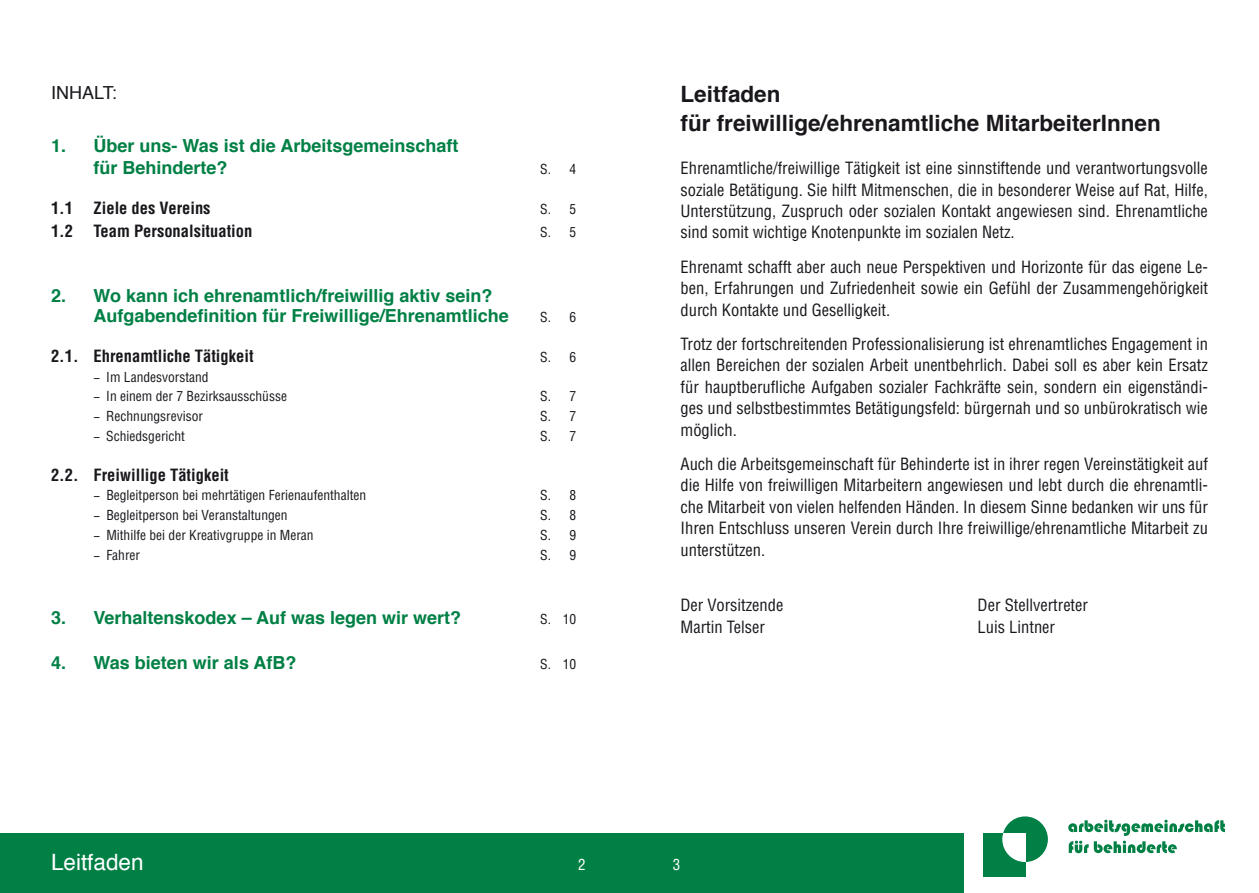
<style>
.page{position:relative;width:1259px;height:893px;background:#fff}
.page>*{position:absolute;margin:0;border:0;box-sizing:border-box;transform-origin:0 0}
.t1{font:700 22.5px/29.2px "Helvetica";color:#1a171c}
.t2{font:22.5px "Helvetica";color:#fff}
.t3{font:700 18px/22.5px "Helvetica";color:#008045}
.t4{font:18px "Helvetica";color:#1a171c}
.t5{font:condensed 16.5px/21.5px "Helvetica";color:#1a171c;text-align:justify}
.t6{font:700 condensed 16.5px "Helvetica";color:#1a171c}
.t7{font:condensed 15px "Helvetica";color:#fff}
.t8{font:condensed 13.5px/19.8px "Helvetica";color:#1a171c}
</style>
<div class="page">
<div style="left:0;top:833px;width:964px;height:60px;background:#008045"></div>
<div style="left:1002px;top:816px;width:46px;height:46px;background:#008045;border-radius:50%"></div>
<div style="left:982px;top:833px;width:43px;height:43px;background:#008045"></div>
<svg style="left:1002px;top:833px;width:23px;height:29px"></svg>
<svg style="left:1068px;top:820px;width:157px;height:33px"></svg>
<p class="t4" style="left:51px;top:78px;width:67px">INHALT:</p>
<p class="t3" style="left:94px;top:135px;width:366px;text-indent:-43px">1. Über uns- Was ist die Arbeitsgemeinschaft für Behinderte?</p>
<p class="t8" style="left:540px;top:159px;width:38px">S. 4</p>
<p class="t6" style="left:51px;top:198px;width:161px">1.1 Ziele des Vereins</p>
<p class="t8" style="left:540px;top:199px;width:38px">S. 5</p>
<p class="t6" style="left:51px;top:221px;width:203px">1.2 Team Personalsituation</p>
<p class="t8" style="left:540px;top:222px;width:38px">S. 5</p>
<p class="t3" style="left:94px;top:285px;width:417px;line-height:20.7px;text-indent:-43px">2. Wo kann ich ehrenamtlich/freiwillig aktiv sein?<br>Aufgabendefinition für Freiwillige/Ehrenamtliche</p>
<p class="t8" style="left:540px;top:307px;width:38px">S. 6</p>
<p class="t6" style="left:51px;top:346px;width:204px">2.1. Ehrenamtliche Tätigkeit</p>
<p class="t8" style="left:540px;top:347px;width:38px">S. 6</p>
<p class="t8" style="left:94px;top:367px;width:195px">− Im Landesvorstand<br>− In einem der 7 Bezirksausschüsse</p>
<p class="t8" style="left:540px;top:387px;width:38px">S. 7</p>
<p class="t8" style="left:94px;top:406px;width:111px">− Rechnungsrevisor</p>
<p class="t8" style="left:540px;top:406px;width:38px">S. 7</p>
<p class="t8" style="left:94px;top:426px;width:93px">− Schiedsgericht</p>
<p class="t8" style="left:540px;top:426px;width:38px">S. 7</p>
<p class="t6" style="left:51px;top:464px;width:179px">2.2. Freiwillige Tätigkeit</p>
<p class="t8" style="left:94px;top:485px;width:274px">− Begleitperson bei mehrtätigen Ferienaufenthalten</p>
<p class="t8" style="left:540px;top:485px;width:38px">S. 8</p>
<p class="t8" style="left:94px;top:505px;width:195px">− Begleitperson bei Veranstaltungen</p>
<p class="t8" style="left:540px;top:505px;width:38px">S. 8</p>
<p class="t8" style="left:94px;top:525px;width:222px">− Mithilfe bei der Kreativgruppe in Meran</p>
<p class="t8" style="left:540px;top:525px;width:38px">S. 9</p>
<p class="t8" style="left:94px;top:545px;width:48px">− Fahrer</p>
<p class="t8" style="left:540px;top:545px;width:38px">S. 9</p>
<p class="t3" style="left:51px;top:607px;width:411px">3. Verhaltenskodex – Auf was legen wir wert?</p>
<p class="t8" style="left:540px;top:609px;width:38px">S. 10</p>
<p class="t3" style="left:51px;top:652px;width:247px">4. Was bieten wir als AfB?</p>
<p class="t8" style="left:540px;top:654px;width:38px">S. 10</p>
<h1 class="t1" style="left:680px;top:80px;width:482px">Leitfaden<br>für freiwillige/ehrenamtliche MitarbeiterInnen</h1>
<p class="t5" style="left:680px;top:157px;width:529px">Ehrenamtliche/freiwillige Tätigkeit ist eine sinnstiftende und verantwortungsvolle soziale Betätigung. Sie hilft Mitmenschen, die in besonderer Weise auf Rat, Hilfe, Unterstützung, Zuspruch oder sozialen Kontakt angewiesen sind. Ehrenamtliche sind somit wichtige Knotenpunkte im sozialen Netz.</p>
<p class="t5" style="left:680px;top:256px;width:529px">Ehrenamt schafft aber auch neue Perspektiven und Horizonte für das eigene Le&shy;ben, Erfahrungen und Zufriedenheit sowie ein Gefühl der Zusammengehörigkeit durch Kontakte und Geselligkeit.</p>
<p class="t5" style="left:680px;top:333px;width:529px">Trotz der fortschreitenden Professionalisierung ist ehrenamtliches Engagement in allen Bereichen der sozialen Arbeit unentbehrlich. Dabei soll es aber kein Ersatz für hauptberufliche Aufgaben sozialer Fachkräfte sein, sondern ein eigenständi&shy;ges und selbstbestimmtes Betätigungsfeld: bürgernah und so unbürokratisch wie möglich.</p>
<p class="t5" style="left:680px;top:453px;width:529px">Auch die Arbeitsgemeinschaft für Behinderte ist in ihrer regen Vereinstätigkeit auf die Hilfe von freiwilligen Mitarbeitern angewiesen und lebt durch die ehrenamtli&shy;che Mitarbeit von vielen helfenden Händen. In diesem Sinne bedanken wir uns für Ihren Entschluss unseren Verein durch Ihre freiwillige/ehrenamtliche Mitarbeit zu unterstützen.</p>
<p class="t5" style="left:680px;top:594px;width:104px">Der Vorsitzende</p>
<p class="t5" style="left:977px;top:594px;width:112px">Der Stellvertreter</p>
<p class="t5" style="left:680px;top:616px;width:86px">Martin Telser</p>
<p class="t5" style="left:977px;top:616px;width:79px">Luis Lintner</p>
<h1 class="t2" style="left:51px;top:844px;width:94px">Leitfaden</h1>
<p class="t7" style="left:578px;top:855px;width:9px">2</p>
<p class="t7" style="left:673px;top:855px;width:9px">3</p>
</div>
